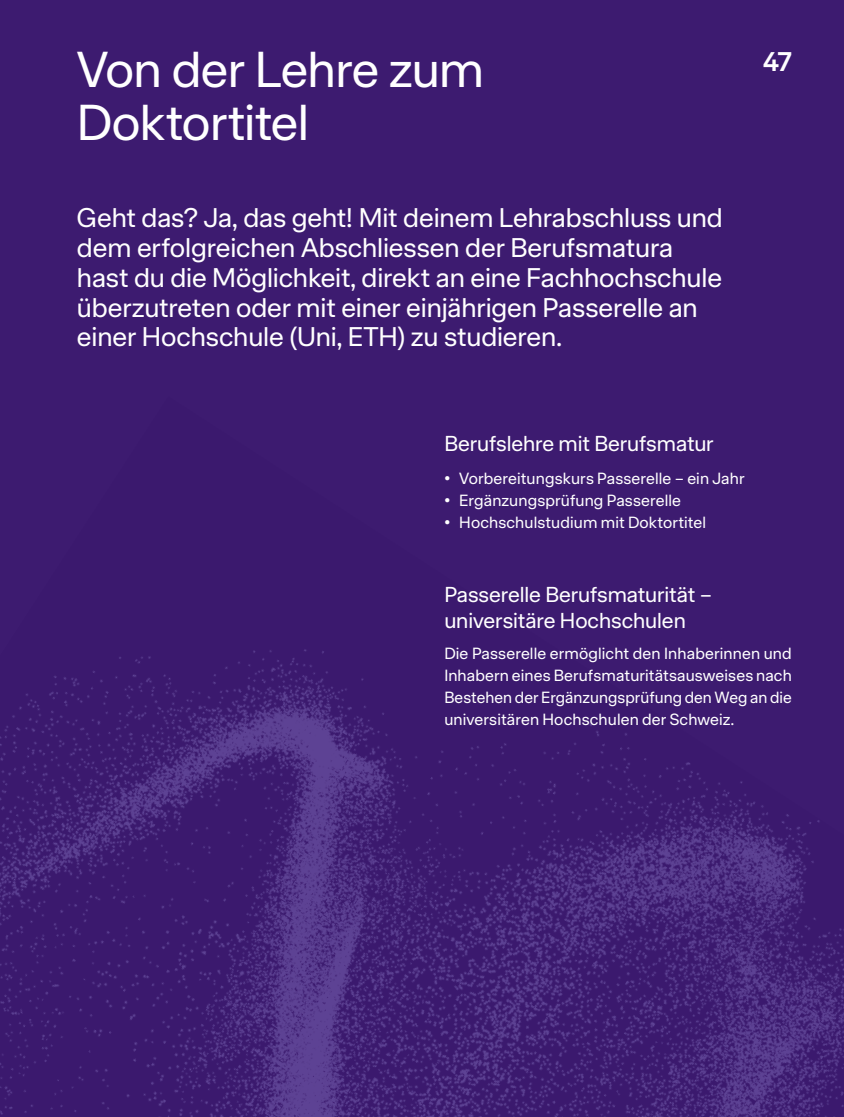
<style>
.page{position:relative;width:844px;height:1117px;background:#fff}
.page>*{position:absolute;margin:0;border:0;box-sizing:border-box;transform-origin:0 0}
.t1{font:49px/52.9px "Accelerate";letter-spacing:-.015em;color:#fff}
.t2{font:26.25px/29.8px "Accelerate";letter-spacing:-.005em;color:#fff}
.t3{font:600 26.25px "Accelerate";color:#fff}
.t4{font:21px/26.2px "Accelerate";color:#fff}
.t5{font:15.75px/21.9px "Accelerate";letter-spacing:.01em;color:#fff;text-align:justify}
</style>
<div class="page">
<div style="left:0;top:0;width:843px;height:1116px;background:#3d1b70"></div>
<img style="left:0;top:649px;width:843px;height:467px">
<h1 class="t1" style="left:77px;top:43px;width:408px">Von der Lehre zum<br>Doktortitel</h1>
<p class="t2" style="left:77px;top:203px;width:647px">Geht das? Ja, das geht! Mit deinem Lehrabschluss und dem erfolgreichen Abschliessen der Berufsmatura hast du die Möglichkeit, direkt an eine Fachhochschule überzutreten oder mit einer einjährigen Passerelle an einer Hochschule (Uni, ETH) zu studieren.</p>
<h2 class="t3" style="left:763px;top:45px;width:30px">47</h2>
<h3 class="t4" style="left:444px;top:430px;width:271px">Berufslehre mit Berufsmatur</h3>
<p class="t5" style="left:444px;top:467px;width:302px">• Vorbereitungskurs Passerelle – ein Jahr</p>
<p class="t5" style="left:444px;top:489px;width:238px">• Ergänzungsprüfung Passerelle</p>
<p class="t5" style="left:444px;top:511px;width:263px">• Hochschulstudium mit Doktortitel</p>
<h3 class="t4" style="left:444px;top:581px;width:269px">Passerelle Berufsmaturität – universitäre Hochschulen</h3>
<p class="t5" style="left:444px;top:642px;width:349px">Die Passerelle ermöglicht den Inhaberinnen und Inhabern eines Berufsmaturitätsausweises nach Bestehen der Ergänzungsprüfung den Weg an die universitären Hochschulen der Schweiz.</p>
</div>
